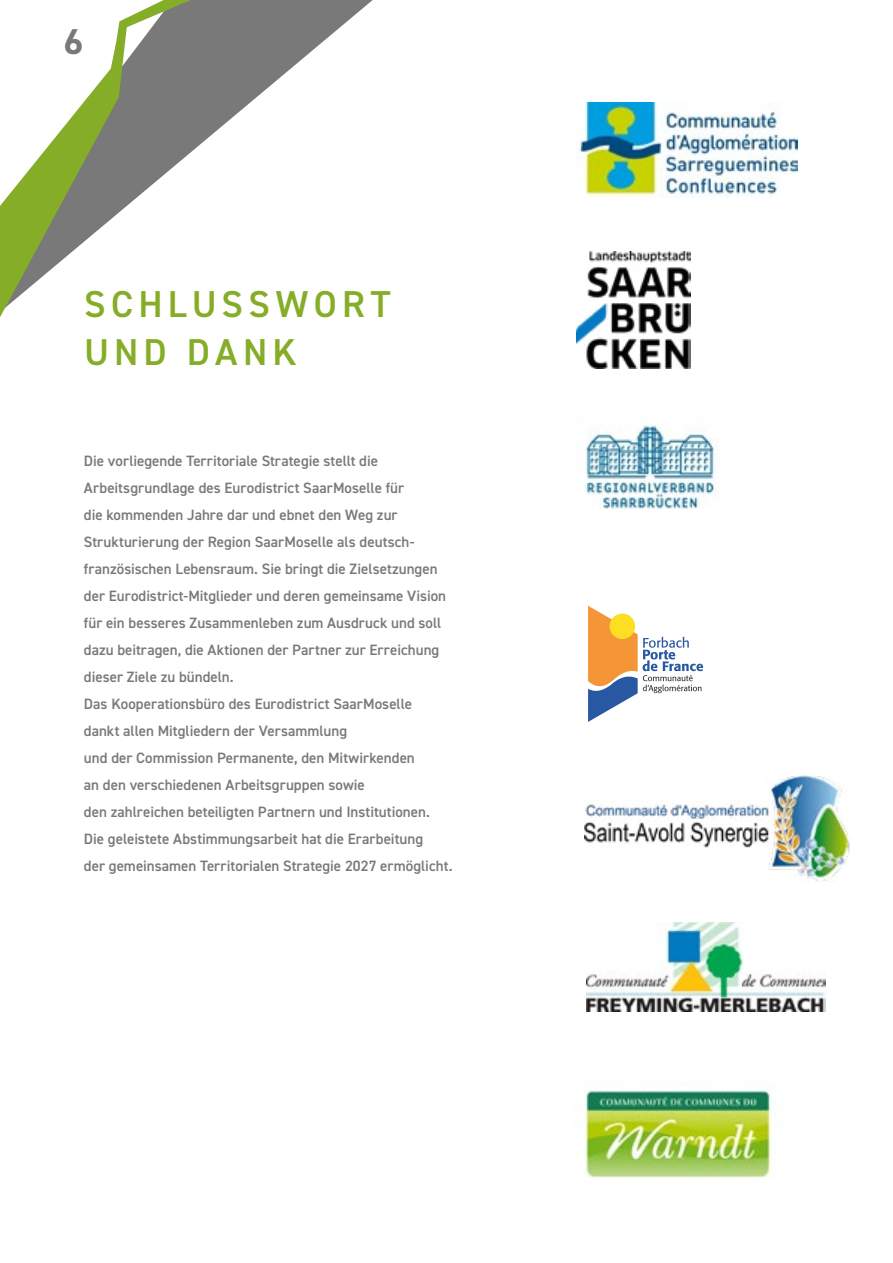
<style>
.page{position:relative;width:893px;height:1263px;background:#fff}
.page>*{position:absolute;margin:0;border:0;box-sizing:border-box;transform-origin:0 0}
.t1{font:600 37.5px/47.2px "DIN2014";letter-spacing:.14em;color:#85ad28}
.t2{font:700 36px "DIN2014";color:#797979}
.t3{font:600 15px/27px "DIN2014";color:#797979}
</style>
<div class="page">
<svg style="left:191px;top:0;width:182px;height:152px"></svg>
<svg style="left:0;top:0;width:191px;height:317px"></svg>
<svg style="left:588px;top:606px;width:115px;height:116px"></svg>
<div style="left:610px;top:613px;width:25px;height:26px;background:#fcde22;border-radius:50%"></div>
<img style="left:584px;top:775px;width:266px;height:107px">
<img style="left:579px;top:102px;width:219px;height:96px">
<img style="left:587px;top:922px;width:239px;height:89px">
<img style="left:585px;top:1089px;width:187px;height:89px">
<img style="left:577px;top:251px;width:114px;height:118px">
<img style="left:586px;top:425px;width:133px;height:83px">
<h2 class="t2" style="left:64px;top:18px;width:21px">6</h2>
<h1 class="t1" style="left:84px;top:280px;width:308px">SCHLUSSWORT<br>UND DANK</h1>
<p class="t3" style="left:84px;top:447px;width:370px">Die vorliegende Territoriale Strategie stellt die Arbeitsgrundlage des Eurodistrict SaarMoselle für<br>die kommenden Jahre dar und ebnet den Weg zur Strukturierung der Region SaarMoselle als deutsch&shy;französischen Lebensraum. Sie bringt die Zielsetzungen der Eurodistrict-Mitglieder und deren gemeinsame Vision für ein besseres Zusammenleben zum Ausdruck und soll dazu beitragen, die Aktionen der Partner zur Erreichung dieser Ziele zu bündeln.<br>Das Kooperationsbüro des Eurodistrict SaarMoselle<br>dankt allen Mitgliedern der Versammlung<br>und der Commission Permanente, den Mitwirkenden<br>an den verschiedenen Arbeitsgruppen sowie<br>den zahlreichen beteiligten Partnern und Institutionen.<br>Die geleistete Abstimmungsarbeit hat die Erarbeitung<br>der gemeinsamen Territorialen Strategie 2027 ermöglicht.</p>
</div>
